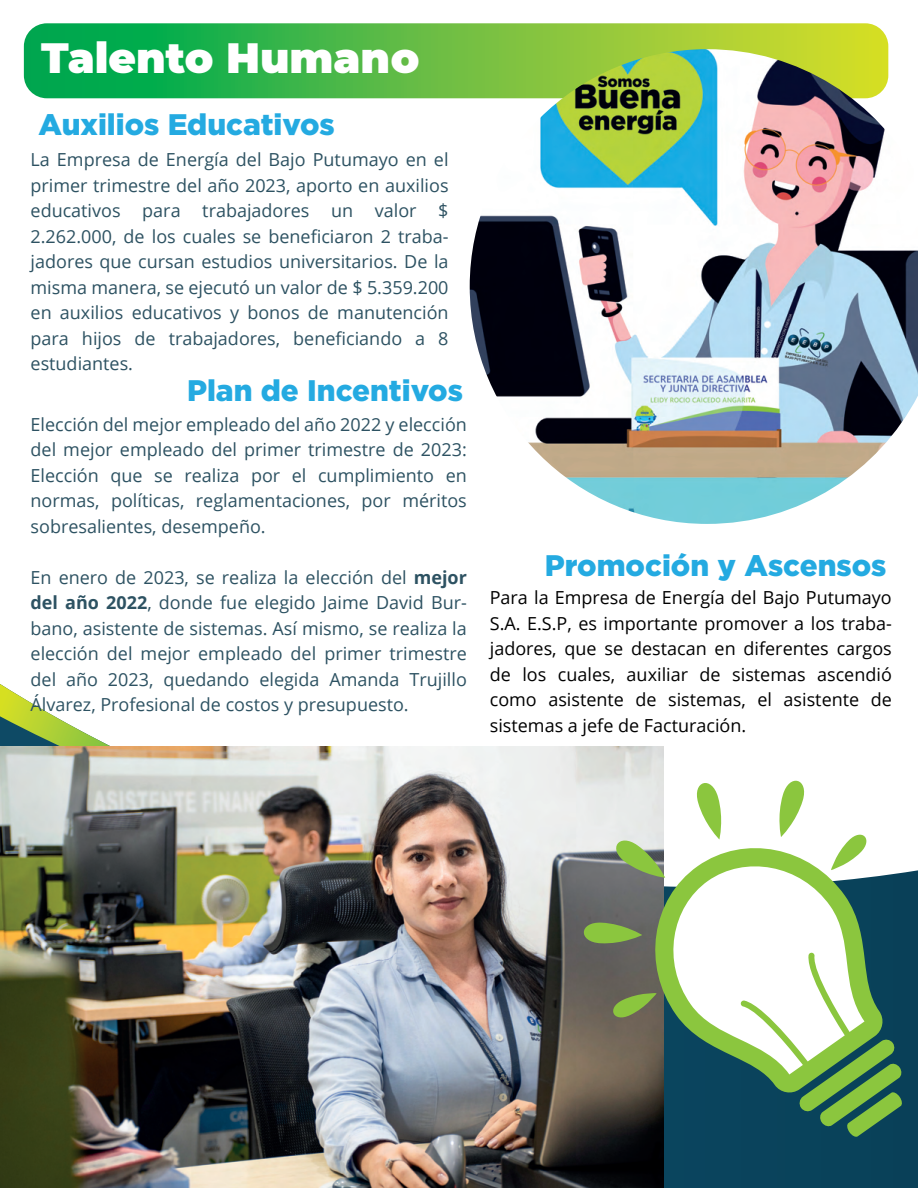
<style>
.page{position:relative;width:918px;height:1188px;background:#fff}
.page>*{position:absolute;margin:0;border:0;box-sizing:border-box;transform-origin:0 0}
.t1{font:900 42.3px "Montserrat";color:#fff}
.t2{font:900 29.7px "Gotham";color:#24aae1}
.t3{font:18px/25.5px "Open Sans";color:#2d5262;text-align:justify}
.t4{font:18px/25.5px "Open Sans";color:#000;text-align:justify}
.s1{font-weight:700}
</style>
<div class="page">
<svg style="left:663px;top:746px;width:255px;height:442px"></svg>
<svg style="left:0;top:684px;width:110px;height:62px"></svg>
<svg style="left:24px;top:23px;width:864px;height:75px;background:#4dba47"></svg>
<img style="left:470px;top:49px;width:448px;height:475px">
<img style="left:0;top:746px;width:663px;height:442px">
<svg style="left:692px;top:775px;width:32px;height:58px"></svg>
<svg style="left:776px;top:773px;width:33px;height:60px"></svg>
<svg style="left:831px;top:827px;width:43px;height:6px"></svg>
<svg style="left:607px;top:832px;width:58px;height:46px;background:#9cb187"></svg>
<svg style="left:578px;top:921px;width:63px;height:23px"></svg>
<svg style="left:606px;top:992px;width:35px;height:31px"></svg>
<svg style="left:641px;top:833px;width:244px;height:262px"></svg>
<svg style="left:741px;top:953px;width:162px;height:185px"></svg>
<h1 class="t1" style="left:41px;top:26px;width:380px">Talento Humano</h1>
<h2 class="t2" style="left:38px;top:107px;width:298px">Auxilios Educativos</h2>
<p class="t3" style="left:31px;top:146px;width:420px">La Empresa de Energía del Bajo Putumayo en el primer trimestre del año 2023, aporto en auxilios educativos para trabajadores un valor $ 2.262.000, de los cuales se beneficiaron 2 traba&shy;jadores que cursan estudios universitarios. De la misma manera, se ejecutó un valor de $ 5.359.200 en auxilios educativos y bonos de manutención para hijos de trabajadores, beneficiando a 8 estudiantes.</p>
<h2 class="t2" style="left:187px;top:373px;width:278px">Plan de Incentivos</h2>
<p class="t3" style="left:31px;top:411px;width:438px">Elección del mejor empleado del año 2022 y elección del mejor empleado del primer trimestre de 2023:<br>Elección que se realiza por el cumplimiento en normas, políticas, reglamentaciones, por méritos sobresalientes, desempeño.</p>
<p class="t3" style="left:31px;top:564px;width:438px">En enero de 2023, se realiza la elección del <span class="s1">mejor del año 2022</span>, donde fue elegido Jaime David Bur&shy;bano, asistente de sistemas. Así mismo, se realiza la elección del mejor empleado del primer trimestre del año 2023, quedando elegida Amanda Trujillo Álvarez, Profesional de costos y presupuesto.</p>
<h2 class="t2" style="left:545px;top:549px;width:343px">Promoción y Ascensos</h2>
<p class="t4" style="left:490px;top:584px;width:404px">Para la Empresa de Energía del Bajo Putumayo S.A. E.S.P, es importante promover a los traba&shy;jadores, que se destacan en diferentes cargos de los cuales, auxiliar de sistemas ascendió como asistente de sistemas, el asistente de sistemas a jefe de Facturación.</p>
</div>
